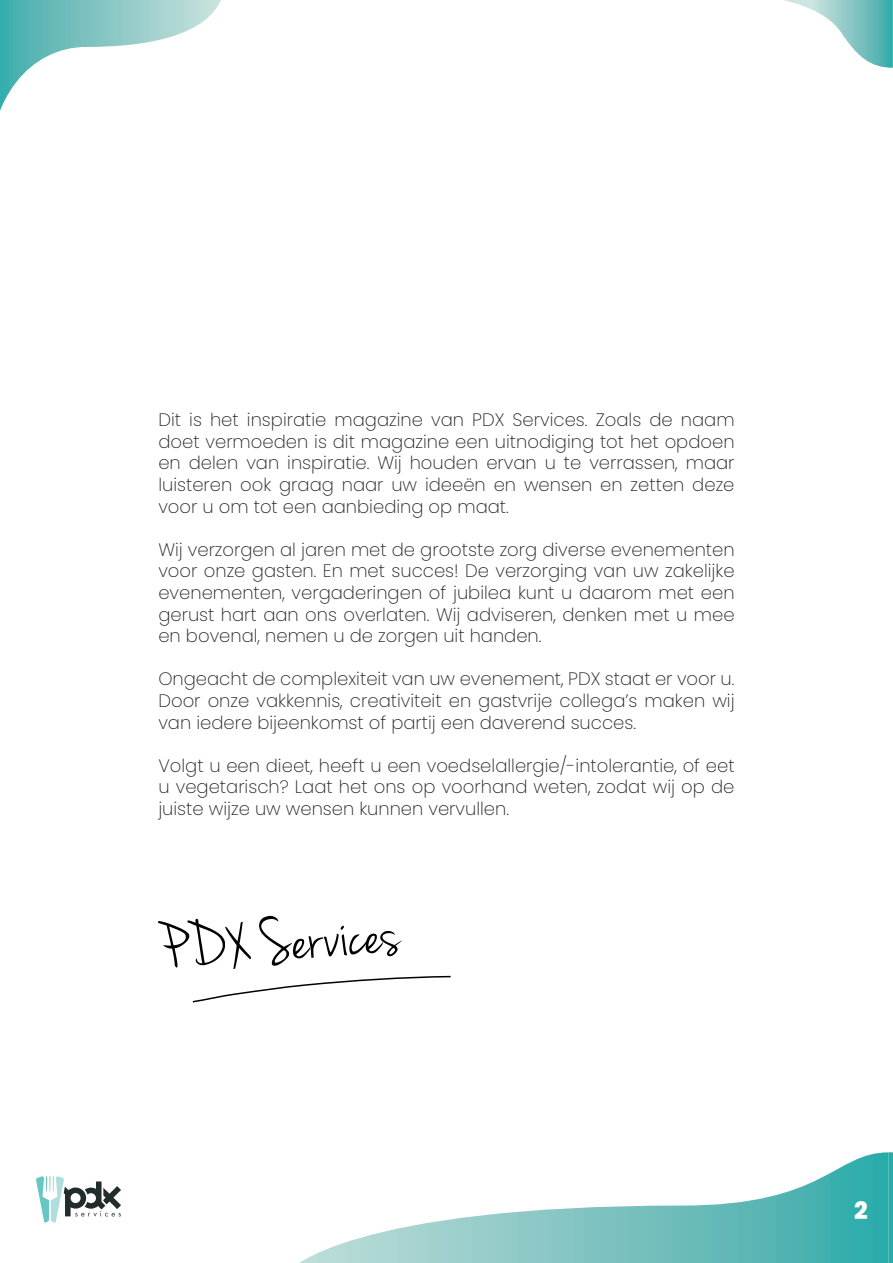
<style>
.page{position:relative;width:893px;height:1263px;background:#fff}
.page>*{position:absolute;margin:0;border:0;box-sizing:border-box;transform-origin:0 0}
.t1{font:67.5px "Jenna Sue";color:#000}
.t2{font:800 24px "Poppins";color:#fff}
.t3{font:200 18px/21.6px "Poppins";color:#231f20;text-align:justify}
</style>
<div class="page">
<svg style="left:888px;top:1152px;width:5px;height:111px"></svg>
<svg style="left:299px;top:1152px;width:589px;height:111px"></svg>
<svg style="left:0;top:0;width:221px;height:111px"></svg>
<svg style="left:784px;top:0;width:109px;height:68px"></svg>
<svg style="left:36px;top:1176px;width:85px;height:47px"></svg>
<svg style="left:192px;top:975px;width:259px;height:28px"></svg>
<p class="t3" style="left:158px;top:409px;width:578px">Dit is het inspiratie magazine van PDX Services. Zoals de naam doet vermoeden is dit magazine een uitnodiging tot het opdoen en delen van inspiratie. Wij houden ervan u te verrassen, maar luisteren ook graag naar uw ideeën en wensen en zetten deze voor u om tot een aanbieding op maat.</p>
<p class="t3" style="left:158px;top:539px;width:578px">Wij verzorgen al jaren met de grootste zorg diverse evenementen voor onze gasten. En met succes! De verzorging van uw zakelijke evenementen, vergaderingen of jubilea kunt u daarom met een gerust hart aan ons overlaten. Wij adviseren, denken met u mee en bovenal, nemen u de zorgen uit handen.</p>
<p class="t3" style="left:158px;top:668px;width:578px">Ongeacht de complexiteit van uw evenement, PDX staat er voor u.<br>Door onze vakkennis, creativiteit en gastvrije collega’s maken wij van iedere bijeenkomst of partij een daverend succes.</p>
<p class="t3" style="left:158px;top:755px;width:578px">Volgt u een dieet, heeft u een voedselallergie/-intolerantie, of eet u vegetarisch? Laat het ons op voorhand weten, zodat wij op de juiste wijze uw wensen kunnen vervullen.</p>
<h1 class="t1" style="left:158px;top:910px;width:241px;rotate:-4deg">PDX Services</h1>
<h2 class="t2" style="left:854px;top:1196px;width:15px">2</h2>
</div>
